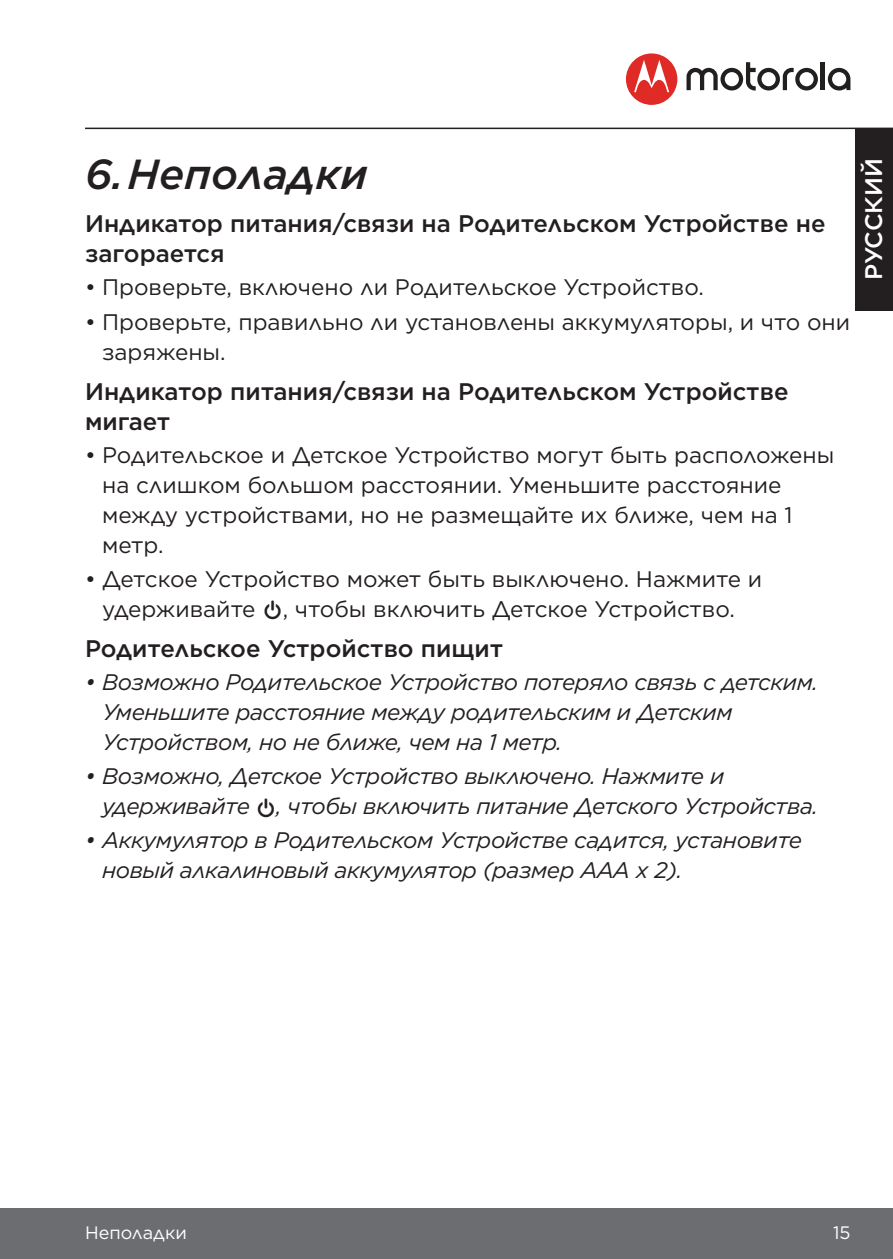
<style>
.page{position:relative;width:893px;height:1259px;background:#fff}
.page>*{position:absolute;margin:0;border:0;box-sizing:border-box;transform-origin:0 0}
.t1{font:italic 500 42px "Gotham";color:#231f20}
.t2{font:500 24px/30px "Gotham";color:#231f20}
.t3{font:500 24px "Gotham";letter-spacing:-.01em;color:#fff}
.t4{font:22.5px/30px "Gotham";color:#231f20}
.t5{font:italic 22.5px/30px "Gotham";letter-spacing:-.02em;color:#231f20}
.t6{font:18px "Gotham";color:#fff}
.s1{font-family:"MBP8"}
.s2{font-family:"MBP8";font-style:normal}
</style>
<div class="page">
<div style="left:0;top:1208px;width:893px;height:51px;background:#6c6d70"></div>
<hr style="left:85px;top:128px;width:808px;height:1px;background:#231f20">
<div style="left:855px;top:128px;width:38px;height:182px;background:#231f20"></div>
<div style="left:626px;top:53px;width:51px;height:52px;background:#e02a26;border-radius:50%"></div>
<svg style="left:634px;top:60px;width:35px;height:32px"></svg>
<svg style="left:828px;top:68px;width:22px;height:22px"></svg>
<hr style="left:821px;top:62px;width:4px;height:28px;background:#221f1f">
<svg style="left:686px;top:62px;width:132px;height:28px"></svg>
<h1 class="t1" style="left:85px;top:146px;width:284px">6.Неполадки</h1>
<p class="t2" style="left:85px;top:209px;width:742px">Индикатор питания/связи на Родительском Устройстве не загорается</p>
<p class="t4" style="left:85px;top:272px;width:620px">• Проверьте, включено ли Родительское Устройство.</p>
<p class="t4" style="left:102px;top:306px;width:750px;text-indent:-17px">• Проверьте, правильно ли установлены аккумуляторы, и что они заряжены.</p>
<p class="t2" style="left:85px;top:376px;width:705px">Индикатор питания/связи на Родительском Устройстве мигает</p>
<p class="t4" style="left:102px;top:439px;width:734px;text-indent:-17px">• Родительское и Детское Устройство могут быть расположены на слишком большом расстоянии. Уменьшите расстояние между устройствами, но не размещайте их ближе, чем на 1 метр.</p>
<p class="t4" style="left:85px;top:563px;width:679px;text-align:center">• Детское Устройство может быть выключено. Нажмите и удерживайте <span class="s1">0</span>, чтобы включить Детское Устройство.</p>
<p class="t2" style="left:85px;top:633px;width:420px">Родительское Устройство пищит</p>
<p class="t5" style="left:102px;top:666px;width:717px;text-indent:-17px">• Возможно Родительское Устройство потеряло связь с детским.<br>Уменьшите расстояние между родительским и Детским<br>Устройством, но не ближе, чем на 1 метр.</p>
<p class="t5" style="left:102px;top:760px;width:718px;text-indent:-17px">• Возможно, Детское Устройство выключено. Нажмите и удерживайте <span class="s2">0</span>, чтобы включить питание Детского Устройства.</p>
<p class="t5" style="left:102px;top:824px;width:702px;text-indent:-17px">• Аккумулятор в Родительском Устройстве садится, установите новый алкалиновый аккумулятор (размер AAA x 2).</p>
<p class="t3" style="left:858px;top:280px;width:124px;rotate:-90deg">РУССКИЙ</p>
<p class="t6" style="left:85px;top:1221px;width:103px">Неполадки</p>
<p class="t6" style="left:833px;top:1221px;width:19px">15</p>
</div>
